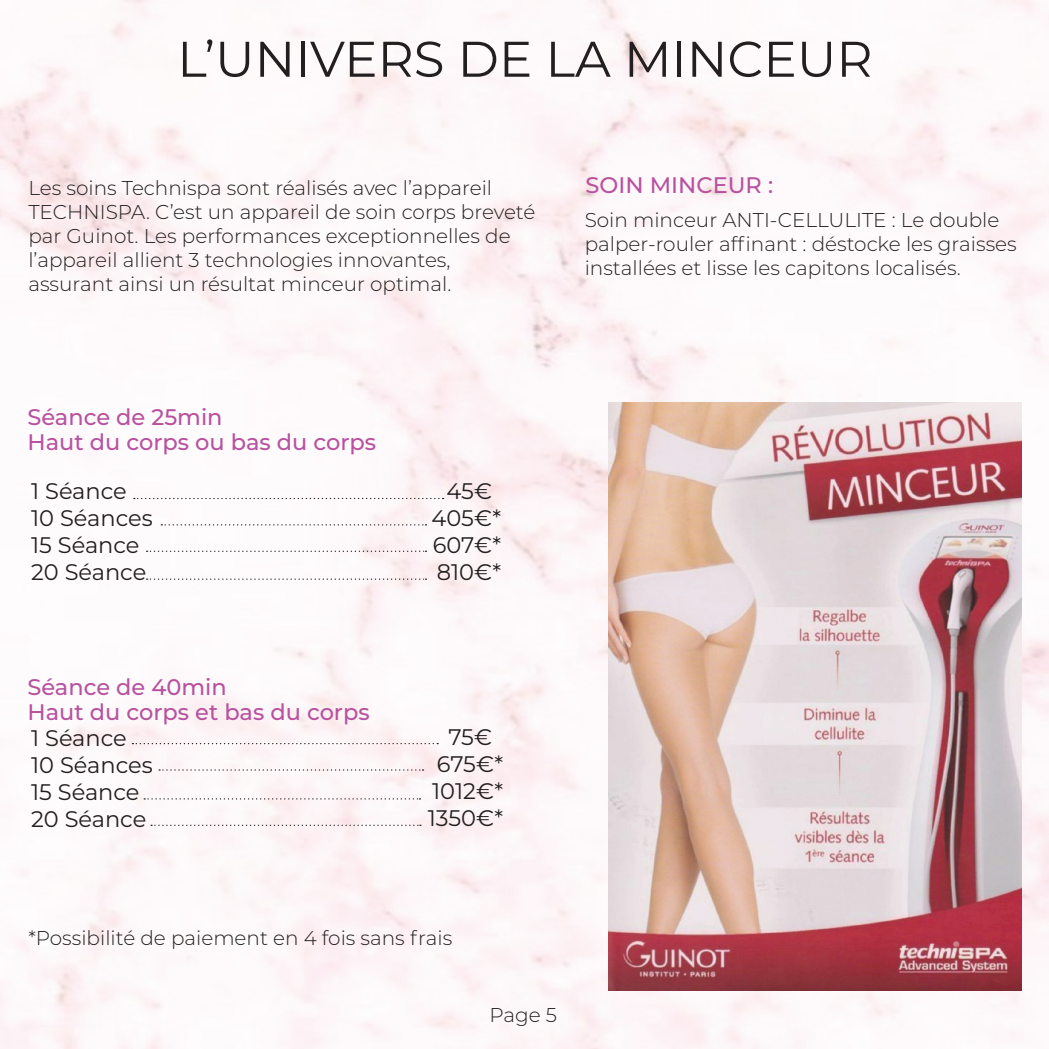
<style>
.page{position:relative;width:1049px;height:1049px;background:#fff}
.page>*{position:absolute;margin:0;border:0;box-sizing:border-box;transform-origin:0 0}
.t1{font:100 50px "Montserrat";color:#231f20}
.t2{font:100 22.5px/27px "Montserrat";color:#231f20;text-align:center}
.t3{font:100 22.5px/25px "Montserrat";color:#b8529f}
.t4{font:300 20px/24px "Montserrat";color:#231f20}
</style>
<div class="page">
<img style="left:0;top:0;width:1049px;height:1049px">
<svg style="left:134px;top:498px;width:310px;height:1px"></svg>
<svg style="left:161px;top:524px;width:265px;height:1px"></svg>
<svg style="left:132px;top:743px;width:306px;height:1px"></svg>
<svg style="left:147px;top:551px;width:279px;height:1px"></svg>
<svg style="left:159px;top:769px;width:264px;height:2px"></svg>
<svg style="left:144px;top:798px;width:276px;height:1px"></svg>
<svg style="left:151px;top:825px;width:270px;height:1px"></svg>
<svg style="left:147px;top:578px;width:279px;height:2px"></svg>
<img style="left:609px;top:403px;width:412px;height:587px">
<h1 class="t1" style="left:177px;top:26px;width:697px">L’UNIVERS DE LA MINCEUR</h1>
<p class="t4" style="left:28px;top:175px;width:509px">Les soins Technispa sont réalisés avec l’appareil TECHNISPA. C’est un appareil de soin corps breveté par Guinot. Les performances exceptionnelles de l’appareil allient 3 technologies innovantes, assurant ainsi un résultat minceur optimal.</p>
<p class="t3" style="left:585px;top:172px;width:189px">SOIN MINCEUR :</p>
<p class="t4" style="left:585px;top:208px;width:434px">Soin minceur ANTI-CELLULITE : Le double palper-rouler affinant : déstocke les graisses installées et lisse les capitons localisés.</p>
<p class="t3" style="left:28px;top:404px;width:350px">Séance de 25min<br>Haut du corps ou bas du corps</p>
<p class="t2" style="left:31px;top:477px;width:123px;text-align:left">1 Séance<br>10 Séances<br>15 Séance<br>20 Séance</p>
<p class="t3" style="left:28px;top:674px;width:344px">Séance de 40min<br>Haut du corps et bas du corps</p>
<p class="t2" style="left:431px;top:477px;width:71px">45€<br>405€*<br>607€*<br>810€*</p>
<p class="t2" style="left:31px;top:724px;width:123px;text-align:left">1 Séance<br>10 Séances<br>15 Séance<br>20 Séance</p>
<p class="t2" style="left:428px;top:723px;width:77px">75€<br>675€*<br>1012€*<br>1350€*</p>
<p class="t4" style="left:28px;top:925px;width:425px">*Possibilité de paiement en 4 fois sans frais</p>
<p class="t4" style="left:489px;top:1002px;width:69px">Page 5</p>
</div>
